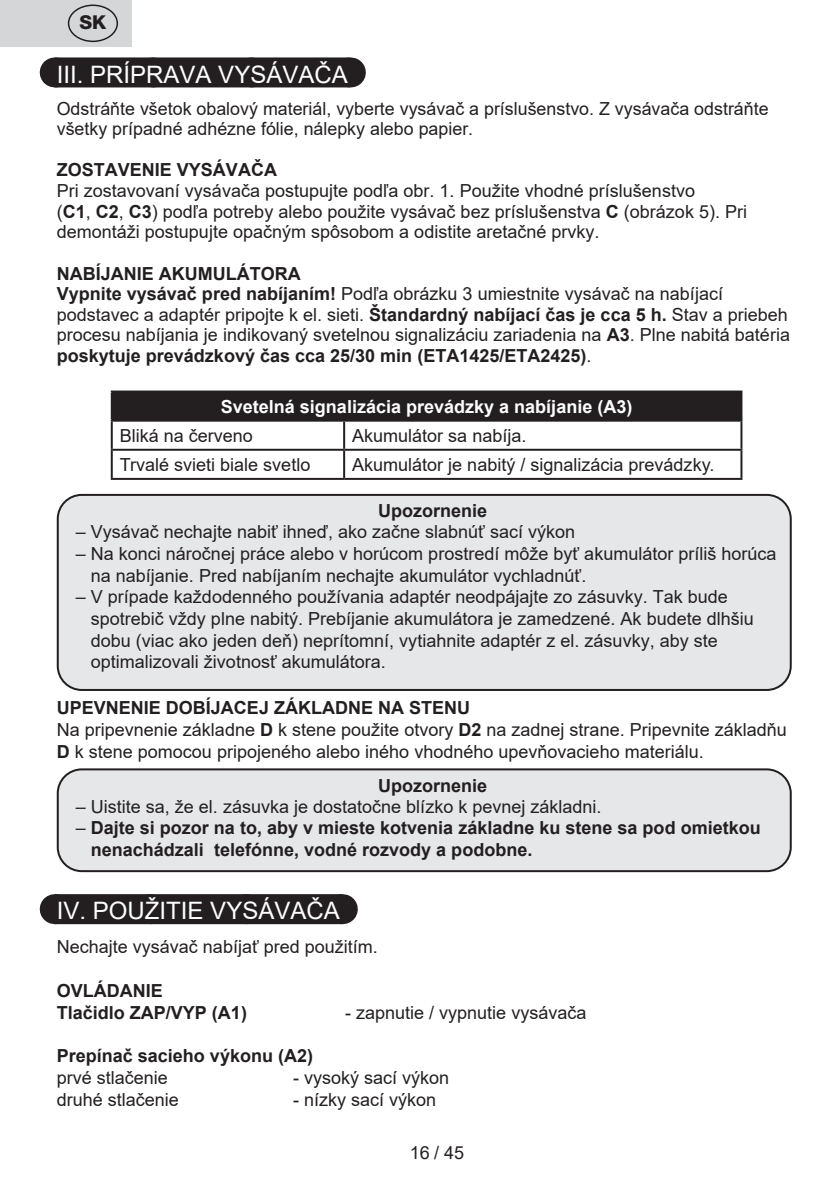
<style>
.page{position:relative;width:840px;height:1191px;background:#fff}
.page>*{position:absolute;margin:0;border:0;box-sizing:border-box;transform-origin:0 0}
.Grafický_nadpis_ETA{font:24px "Arial";color:#fff}
.t1{font:800 19.2px "Helvetica Neue OT";color:#231f20}
.Normální{font:18px/20.6px "Arial";color:#231f20}
.Normální-2{font:700 18px/21.4px "Arial";color:#231f20}
.t2{font:700 18px "Arial";color:#fff}
.s1{font-weight:700}
.s2{font-weight:400}
</style>
<div class="page">
<div style="left:55px;top:57px;width:294px;height:30px;background:#231f20"></div>
<svg style="left:153px;top:57px;width:147px;height:1px"></svg>
<hr style="left:349px;top:57px;width:1px;height:30px;background:#231f20">
<div style="left:55px;top:894px;width:286px;height:30px;background:#231f20"></div>
<svg style="left:152px;top:894px;width:142px;height:1px"></svg>
<hr style="left:341px;top:894px;width:1px;height:30px;background:#231f20">
<div style="left:112px;top:391px;width:629px;height:30px;background:#231f20"></div>
<hr style="left:111px;top:390px;width:233px;height:2px;background:#231f20">
<hr style="left:111px;top:392px;width:2px;height:28px;background:#231f20">
<hr style="left:344px;top:390px;width:398px;height:2px;background:#231f20">
<hr style="left:740px;top:392px;width:2px;height:28px;background:#231f20">
<hr style="left:111px;top:420px;width:233px;height:2px;background:#231f20">
<hr style="left:111px;top:422px;width:2px;height:27px;background:#231f20">
<hr style="left:344px;top:420px;width:398px;height:2px;background:#231f20">
<hr style="left:343px;top:422px;width:2px;height:27px;background:#231f20">
<hr style="left:740px;top:422px;width:2px;height:27px;background:#231f20">
<hr style="left:111px;top:449px;width:233px;height:2px;background:#231f20">
<hr style="left:111px;top:451px;width:2px;height:27px;background:#231f20">
<hr style="left:344px;top:449px;width:398px;height:2px;background:#231f20">
<hr style="left:343px;top:451px;width:2px;height:27px;background:#231f20">
<hr style="left:740px;top:451px;width:2px;height:27px;background:#231f20">
<hr style="left:111px;top:478px;width:233px;height:2px;background:#231f20">
<hr style="left:344px;top:478px;width:398px;height:2px;background:#231f20">
<div style="left:58px;top:495px;width:732px;height:195px;background:#e6e7e9;border-radius:24px"></div>
<div style="left:57px;top:494px;width:734px;height:197px;border:2px solid #231f20;border-radius:24px"></div>
<div style="left:58px;top:769px;width:732px;height:102px;background:#e6e7e9;border-radius:24px"></div>
<div style="left:57px;top:768px;width:734px;height:104px;border:2px solid #231f20;border-radius:24px"></div>
<div style="left:0;top:0;width:131px;height:47px;background:#d5d6d8"></div>
<div style="left:68px;top:5px;width:50px;height:37px;border:1px solid #231f20;border-radius:50%"></div>
<p class="t1" style="left:79px;top:11px;width:28px">SK</p>
<p class="Grafický_nadpis_ETA" style="left:57px;top:58px;width:292px">III. PRÍPRAVA VYSÁVAČA</p>
<p class="Normální" style="left:57px;top:98px;width:713px">Odstráňte všetok obalový materiál, vyberte vysávač a príslušenstvo. Z vysávača odstráňte všetky prípadné adhézne fólie, nálepky alebo papier.</p>
<p class="Normální-2" style="left:57px;top:160px;width:222px">ZOSTAVENIE VYSÁVAČA</p>
<p class="Normální" style="left:57px;top:180px;width:691px">Pri zostavovaní vysávača postupujte podľa obr. 1. Použite vhodné príslušenstvo<br>(<span class="s1">C1</span>, <span class="s1">C2</span>, <span class="s1">C3</span>) podľa potreby alebo použite vysávač bez príslušenstva <span class="s1">C</span> (obrázok 5). Pri demontáži postupujte opačným spôsobom a odistite aretačné prvky.</p>
<p class="Normální-2" style="left:57px;top:263px;width:245px">NABÍJANIE AKUMULÁTORA</p>
<p class="Normální" style="left:57px;top:283px;width:734px"><span class="s1">Vypnite vysávač pred nabíjaním!</span> Podľa obrázku 3 umiestnite vysávač na nabíjací podstavec a adaptér pripojte k el. sieti. <span class="s1">Štandardný nabíjací čas je cca 5 h.</span> Stav a priebeh procesu nabíjania je indikovaný svetelnou signalizáciu zariadenia na <span class="s1">A3</span>. Plne nabitá batéria <span class="s1">poskytuje prevádzkový čas cca 25/30 min (ETA1425/ETA2425)</span>.</p>
<p class="t2" style="left:221px;top:393px;width:413px">Svetelná signalizácia prevádzky a nabíjanie (A3)</p>
<p class="Normální" style="left:120px;top:425px;width:135px">Bliká na červeno</p>
<p class="Normální" style="left:352px;top:425px;width:176px">Akumulátor sa nabíja.</p>
<p class="Normální" style="left:120px;top:454px;width:192px">Trvalé svieti biale svetlo</p>
<p class="Normální" style="left:352px;top:454px;width:363px">Akumulátor je nabitý / signalizácia prevádzky.</p>
<p class="Normální-2" style="left:378px;top:500px;width:111px">Upozornenie</p>
<p class="Normální" style="left:76px;top:522px;width:500px">– Vysávač nechajte nabiť ihneď, ako začne slabnúť sací výkon</p>
<p class="Normální" style="left:91px;top:543px;width:687px;line-height:21.6px;text-indent:-15px">– Na konci náročnej práce alebo v horúcom prostredí môže byť akumulátor príliš horúca na nabíjanie. Pred nabíjaním nechajte akumulátor vychladnúť.</p>
<p class="Normální" style="left:91px;top:586px;width:664px;line-height:21.6px;text-indent:-15px">– V prípade každodenného používania adaptér neodpájajte zo zásuvky. Tak bude spotrebič vždy plne nabitý. Prebíjanie akumulátora je zamedzené. Ak budete dlhšiu dobu (viac ako jeden deň) neprítomní, vytiahnite adaptér z el. zásuvky, aby ste optimalizovali životnosť akumulátora.</p>
<p class="Normální-2" style="left:57px;top:697px;width:415px">UPEVNENIE DOBÍJACEJ ZÁKLADNE NA STENU</p>
<p class="Normální" style="left:57px;top:718px;width:731px;line-height:22px">Na pripevnenie základne <span class="s1">D</span> k stene použite otvory <span class="s1">D2</span> na zadnej strane. Pripevnite základňu<br><span class="s1">D</span> k stene pomocou pripojeného alebo iného vhodného upevňovacieho materiálu.</p>
<p class="Normální-2" style="left:378px;top:774px;width:111px">Upozornenie</p>
<p class="Normální" style="left:76px;top:796px;width:527px">– Uistite sa, že el. zásuvka je dostatočne blízko k pevnej základni.</p>
<p class="Normální-2" style="left:91px;top:817px;width:671px;text-indent:-15px"><span class="s2">–</span> Dajte si pozor na to, aby v mieste kotvenia základne ku stene sa pod omietkou nenachádzali telefónne, vodné rozvody a podobne.</p>
<p class="Grafický_nadpis_ETA" style="left:57px;top:894px;width:284px">IV. POUŽITIE VYSÁVAČA</p>
<p class="Normální" style="left:57px;top:936px;width:322px">Nechajte vysávač nabíjať pred použitím.</p>
<p class="Normální-2" style="left:57px;top:980px;width:108px">OVLÁDANIE</p>
<p class="Normální-2" style="left:57px;top:1002px;width:192px">Tlačidlo ZAP/VYP (A1)</p>
<p class="Normální" style="left:345px;top:1002px;width:243px">- zapnutie / vypnutie vysávača</p>
<p class="Normální-2" style="left:57px;top:1045px;width:258px">Prepínač sacieho výkonu (A2)</p>
<p class="Normální" style="left:57px;top:1067px;width:113px">prvé stlačenie</p>
<p class="Normální" style="left:293px;top:1067px;width:158px">- vysoký sací výkon</p>
<p class="Normální" style="left:57px;top:1088px;width:124px">druhé stlačenie</p>
<p class="Normální" style="left:293px;top:1088px;width:145px">- nízky sací výkon</p>
<p class="Normální" style="left:410px;top:1142px;width:56px">16 / 45</p>
</div>
